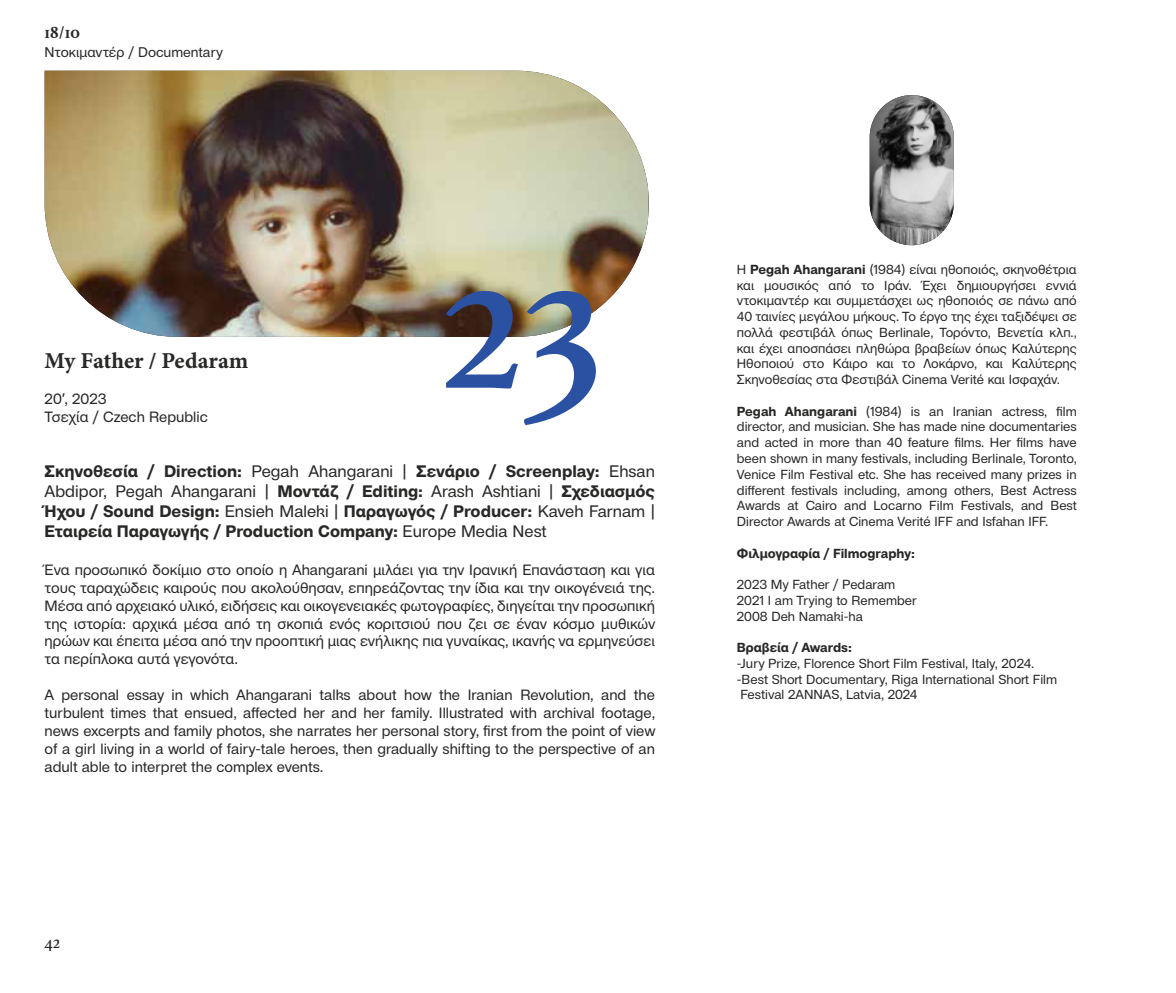
<style>
.page{position:relative;width:1176px;height:993px;background:#fff}
.page>*{position:absolute;margin:0;border:0;box-sizing:border-box;transform-origin:0 0}
.t1{font:203px "Athelas";color:#2b51a3}
.t2{font:22.75px "Minion Pro Bold Capt";letter-spacing:-.005em;color:#282827}
.t3{font:700 17.5px "Athelas";color:#282827}
.t4{font:17.5px "Athelas";color:#282827}
.t5{font:700 16.62px/19.9px "CF Mod Grotesk";color:#282827;text-align:justify}
.t6{font:14.88px/17.8px "CF Mod Grotesk";color:#282827;text-align:justify}
.t7{font:14px "CF Mod Grotesk";color:#282827}
.t8{font:13.12px/15.8px "CF Mod Grotesk";color:#282827;text-align:justify}
.t9{font:700 13.12px "CF Mod Grotesk";color:#282827}
.s1{font-weight:400}
.s2{font-family:"Arial"}
.s3{font-weight:700}
</style>
<div class="page">
<img style="left:869px;top:95px;width:85px;height:150px;border-radius:42px">
<img style="left:45px;top:71px;width:603px;height:266px">
<h3 class="t3" style="left:45px;top:18px;width:37px">18/10</h3>
<p class="t7" style="left:45px;top:44px;width:180px">Ντοκιμαντέρ / Documentary</p>
<h1 class="t1" style="left:438px;top:159px;width:168px">23</h1>
<p class="t5" style="left:45px;top:461px;width:612px">Σκηνοθεσία / Direction: <span class="s1">Pegah Ahangarani |</span> Σενάριο / Screenplay: <span class="s1">Ehsan Abdipor, Pegah Ahangarani |</span> Μοντάζ / Editing: <span class="s1">Arash Ashtiani |</span> Σχεδιασμός Ήχου / Sound Design: <span class="s1">Ensieh Maleki |</span> Παραγωγός / Producer: <span class="s1">Kaveh Farnam | </span>Εταιρεία Παραγωγής / Production Company: <span class="s1">Europe Media Nest</span></p>
<p class="t6" style="left:45px;top:560px;width:612px">Ένα προσωπικό δοκίμιο στο οποίο η Ahangarani μιλάει για την Ιρανική Επανάσταση και για τους ταραχώδεις καιρούς που ακολούθησαν, επηρεάζοντας την ίδια και την οικογένειά της.<br>Μέσα από αρχειακό υλικό, ειδήσεις και οικογενειακές φωτογραφίες, διηγείται την προσωπική της ιστορία: αρχικά μέσα από τη σκοπιά ενός κοριτσιού που ζει σε έναν κόσμο μυθικών ηρώων και έπειτα μέσα από την προοπτική μιας ενήλικης πια γυναίκας, ικανής να ερμηνεύσει τα περίπλοκα αυτά γεγονότα.</p>
<p class="t6" style="left:45px;top:685px;width:612px">A personal essay in which Ahangarani talks about how the Iranian Revolution, and the turbulent times that ensued, affected her and her family. Illustrated with archival footage, news excerpts and family photos, she narrates her personal story, first from the point of view of a girl living in a world of fairy-tale heroes, then gradually shifting to the perspective of an adult able to interpret the complex events.</p>
<h2 class="t2" style="left:45px;top:344px;width:205px">My Father / Pedaram</h2>
<p class="t6" style="left:45px;top:389px;width:165px">20<span class="s2">′</span>, 2023<br>Τσεχία / Czech Republic</p>
<h3 class="t4" style="left:45px;top:927px;width:17px">42</h3>
<p class="t8" style="left:737px;top:261px;width:342px">Η <span class="s3">Pegah Ahangarani</span> (1984) είναι ηθοποιός, σκηνοθέτρια και μουσικός από το Ιράν. Έχει δημιουργήσει εννιά ντοκιμαντέρ και συμμετάσχει ως ηθοποιός σε πάνω από 40 ταινίες μεγάλου μήκους. Το έργο της έχει ταξιδέψει σε πολλά φεστιβάλ όπως Berlinale, Τορόντο, Βενετία κλπ., και έχει αποσπάσει πληθώρα βραβείων όπως Καλύτερης Ηθοποιού στο Κάιρο και το Λοκάρνο, και Καλύτερης Σκηνοθεσίας στα Φεστιβάλ Cinema Verité και Ισφαχάν.</p>
<p class="t8" style="left:737px;top:403px;width:342px"><span class="s3">Pegah Ahangarani</span> (1984) is an Iranian actress, film director, and musician. She has made nine documentaries and acted in more than 40 feature films. Her films have been shown in many festivals, including Berlinale, Toronto, Venice Film Festival etc. She has received many prizes in different festivals including, among others, Best Actress Awards at Cairo and Locarno Film Festivals, and Best Director Awards at Cinema Verité IFF and Isfahan IFF.</p>
<p class="t9" style="left:737px;top:545px;width:180px">Φιλμογραφία / Filmography:</p>
<p class="t8" style="left:737px;top:576px;width:181px;text-align:left">2023 My Father / Pedaram<br>2021 I am Trying to Remember<br>2008 Deh Namaki-ha</p>
<p class="t9" style="left:737px;top:640px;width:116px">Βραβεία / Awards:</p>
<p class="t8" style="left:737px;top:655px;width:322px;text-align:left">-Jury Prize, Florence Short Film Festival, Italy, 2024. -Best Short Documentary, Riga International Short Film<br>Festival 2ANNAS, Latvia, 2024</p>
</div>
